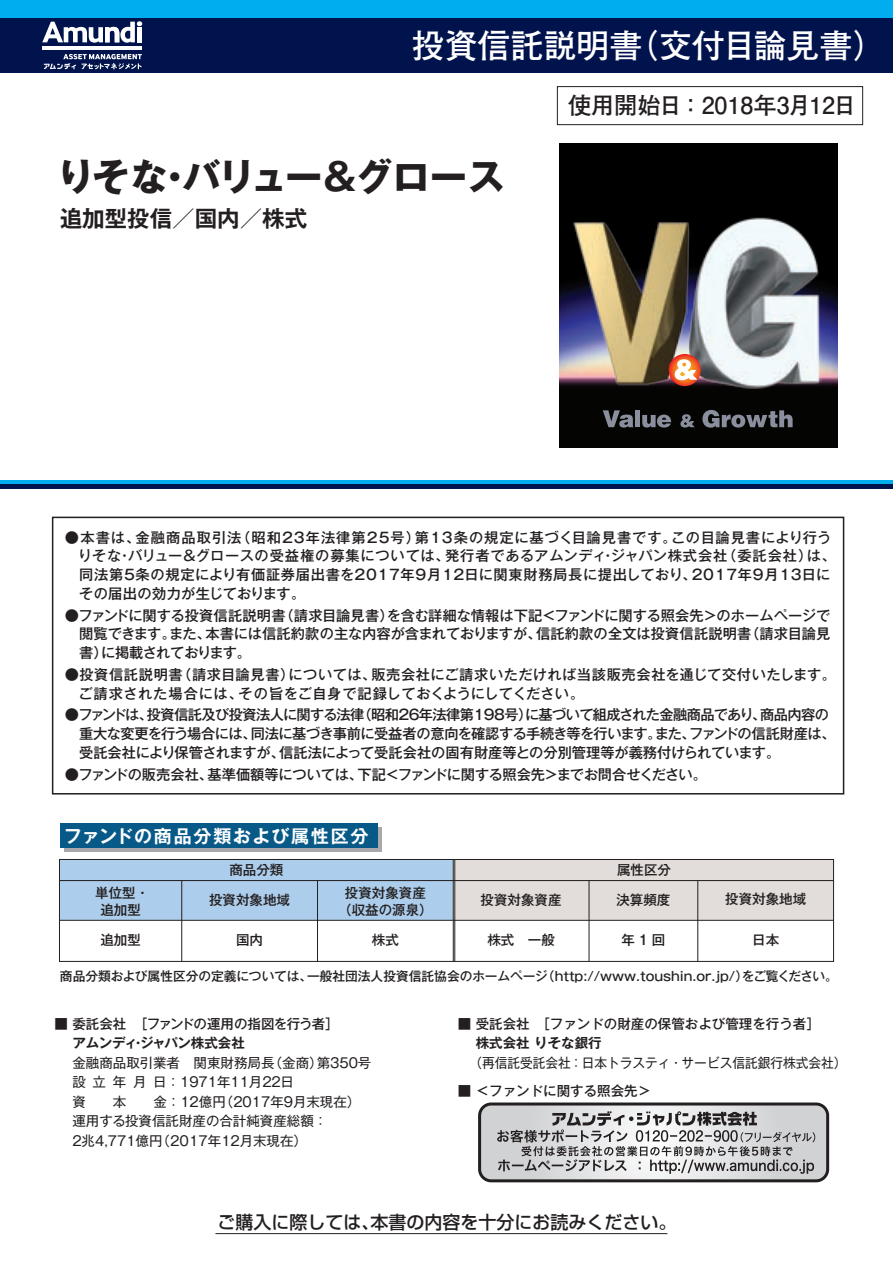
<style>
.page{position:relative;width:893px;height:1263px;background:#fff}
.page>*{position:absolute;margin:0;border:0;box-sizing:border-box;transform-origin:0 0}
.t1{font:700 37.5px "Gothic MB101 Pro";letter-spacing:-.03em;color:#231f20}
.t2{font:700 33px "Futo Go B101 Pro";color:#fff}
.t3{font:700 23.25px "Futo Go B101 Pro";color:#231f20}
.t4{font:700 22.5px "Gothic MB101 Pro De";color:#231f20}
.t5{font:500 18px "Shin Go Pr 5";color:#231f20}
.t6{font:700 18px "Gothic MB101 Pro De";letter-spacing:.1em;color:#fff}
.t7{font:500 14.25px/18.8px "Gothic MB101 Pro";letter-spacing:.05em;color:#231f20}
.t8{font:500 14.25px/18.8px "Gothic MB101 Pr 5";letter-spacing:-.015em;color:#231f20;text-align:justify}
.t9{font:500 14.25px/18.8px "Gothic MB101 Pr 5";letter-spacing:-.04em;color:#231f20}
.t10{font:500 14.25px/18.8px "Gothic MB101 Pr 5";letter-spacing:.035em;color:#231f20}
.t11{font:500 13.5px/16.5px "Gothic MB101 Pro";color:#231f20;text-align:center}
.t12{font:13.5px/19.5px "Gothic MB101 Pro";color:#231f20}
.t13{font:13.5px "Gothic MB101 Pro";color:#231f20;scale:.94 1}
.t14{font:700 13.5px "Gothic MB101 Pro De";color:#231f20}
.t15{font:500 13.5px "Gothic MB101 Pro";letter-spacing:-.025em;color:#231f20}
.t16{font:500 12.75px "Gothic MB101 Pro";color:#231f20}
</style>
<div class="page">
<div style="left:52px;top:517px;width:792px;height:277px;border:2px solid #231f20"></div>
<hr style="left:215px;top:1233px;width:452px;height:1px;background:#231f20">
<svg style="left:64px;top:827px;width:317px;height:25px;background:#8799a5"></svg>
<div style="left:60px;top:823px;width:317px;height:24px;background:#075a88"></div>
<div style="left:59px;top:859px;width:394px;height:61px;background:#accdeb"></div>
<div style="left:455px;top:859px;width:378px;height:61px;background:#e2ddda"></div>
<hr style="left:181px;top:880px;width:1px;height:81px;background:#231f20">
<hr style="left:317px;top:880px;width:1px;height:81px;background:#231f20">
<hr style="left:454px;top:859px;width:1px;height:102px;background:#231f20">
<hr style="left:589px;top:880px;width:1px;height:81px;background:#231f20">
<hr style="left:697px;top:881px;width:1px;height:80px;background:#231f20">
<hr style="left:59px;top:880px;width:774px;height:1px;background:#231f20">
<hr style="left:59px;top:920px;width:774px;height:1px;background:#231f20">
<div style="left:59px;top:859px;width:775px;height:103px;border:1px solid #231f20"></div>
<hr style="left:453px;top:859px;width:1px;height:102px;background:#231f20">
<div style="left:559px;top:144px;width:279px;height:304px;background:#000"></div>
<svg style="left:603px;top:410px;width:30px;height:18px"></svg>
<div style="left:635px;top:410px;width:5px;height:17px;background:#8a8f9d"></div>
<svg style="left:642px;top:415px;width:29px;height:13px"></svg>
<svg style="left:680px;top:414px;width:15px;height:13px"></svg>
<svg style="left:702px;top:410px;width:91px;height:18px;background:#464950"></svg>
<img style="left:569px;top:216px;width:253px;height:173px">
<svg style="left:669px;top:354px;width:32px;height:32px"></svg>
<svg style="left:675px;top:359px;width:22px;height:21px"></svg>
<div style="left:478px;top:1102px;width:351px;height:80px;border:3px solid #231f20;border-radius:12px"></div>
<svg style="left:480px;top:1104px;width:348px;height:77px;background:#b3b3b4"></svg>
<div style="left:0;top:18px;width:893px;height:55px;background:#00134d"></div>
<div style="left:0;top:0;width:893px;height:18px;background:#00aeef"></div>
<hr style="left:42px;top:46px;width:100px;height:4px;background:#fff">
<svg style="left:42px;top:21px;width:100px;height:22px"></svg>
<div style="left:137px;top:27px;width:5px;height:15px;background:#fff"></div>
<svg style="left:44px;top:54px;width:98px;height:15px"></svg>
<hr style="left:0;top:480px;width:893px;height:4px;background:#00aeef">
<hr style="left:0;top:484px;width:893px;height:4px;background:#00134d">
<div style="left:557px;top:86px;width:306px;height:39px;border:1px solid #231f20"></div>
<h2 class="t2" style="left:412px;top:20px;width:476px">投資信託説明書（交付目論見書）</h2>
<h3 class="t3" style="left:568px;top:87px;width:290px">使用開始日 ：2018年3月12日</h3>
<h1 class="t1" style="left:57px;top:145px;width:450px">りそな・バリュー＆グロース</h1>
<h3 class="t4" style="left:60px;top:199px;width:249px">追加型投信／国内／株式</h3>
<p class="t7" style="left:78px;top:526px;width:760px;text-indent:-13px">●本書は、金融商品取引法（昭和23年法律第25号）第13条の規定に基づく目論見書です。この目論見書により行うりそな・バリュー＆グロースの受益権の募集については、発行者であるアムンディ・ジャパン株式会社（委託会社）は、同法第5条の規定により有価証券届出書を2017年9月12日に関東財務局長に提出しており、2017年9月13日にその届出の効力が生じております。</p>
<p class="t8" style="left:79px;top:605px;width:753px;text-indent:-14px">●ファンドに関する投資信託説明書（請求目論見書）を含む詳細な情報は下記＜ファンドに関する照会先＞のホームページで閲覧できます。また、本書には信託約款の主な内容が含まれておりますが、信託約款の全文は投資信託説明書（請求目論見書）に掲載されております。</p>
<p class="t10" style="left:78px;top:664px;width:759px;text-indent:-14px">●投資信託説明書（請求目論見書）については、販売会社にご請求いただければ当該販売会社を通じて交付いたします。ご請求された場合には、その旨をご自身で記録しておくようにしてください。</p>
<p class="t9" style="left:79px;top:704px;width:758px;text-indent:-14px">●ファンドは、投資信託及び投資法人に関する法律（昭和26年法律第198号）に基づいて組成された金融商品であり、商品内容の重大な変更を行う場合には、同法に基づき事前に受益者の意向を確認する手続き等を行います。また、ファンドの信託財産は、受託会社により保管されますが、信託法によって受託会社の固有財産等との分別管理等が義務付けられています。</p>
<p class="t8" style="left:65px;top:764px;width:644px">●ファンドの販売会社、基準価額等については、下記＜ファンドに関する照会先＞までお問合せください。</p>
<p class="t6" style="left:64px;top:821px;width:306px">ファンドの商品分類および属性区分</p>
<p class="t11" style="left:229px;top:860px;width:55px">商品分類</p>
<p class="t11" style="left:95px;top:883px;width:55px">単位型・追加型</p>
<p class="t11" style="left:209px;top:890px;width:82px">投資対象地域</p>
<p class="t11" style="left:338px;top:883px;width:96px">投資対象資産（収益の源泉）</p>
<p class="t11" style="left:100px;top:930px;width:42px">追加型</p>
<p class="t11" style="left:236px;top:930px;width:28px">国内</p>
<p class="t11" style="left:372px;top:930px;width:29px">株式</p>
<p class="t11" style="left:617px;top:860px;width:55px">属性区分</p>
<p class="t11" style="left:481px;top:890px;width:82px">投資対象資産</p>
<p class="t11" style="left:616px;top:890px;width:55px">決算頻度</p>
<p class="t11" style="left:725px;top:889px;width:82px">投資対象地域</p>
<p class="t11" style="left:487px;top:930px;width:69px">株式　一般</p>
<p class="t11" style="left:752px;top:930px;width:28px">日本</p>
<p class="t11" style="left:621px;top:930px;width:45px">年1回</p>
<p class="t16" style="left:60px;top:965px;width:779px">商品分類および属性区分の定義については、一般社団法人投資信託協会のホームページ（http://www.toushin.or.jp/）をご覧ください。</p>
<p class="t15" style="left:54px;top:1012px;width:286px">■ 委託会社　［ファンドの運用の指図を行う者］</p>
<p class="t14" style="left:72px;top:1032px;width:174px">アムンディ・ジャパン株式会社</p>
<p class="t12" style="left:72px;top:1051px;width:300px">金融商品取引業者　関東財務局長（金商）第350号設立年月日：1971年11月22日<br>資</p>
<p class="t12" style="left:72px;top:1090px;width:289px;text-indent:81px">金：12億円（2017年9月末現在）運用する投資信託財産の合計純資産総額：<br>2兆4,771億円（２０１7年12月末現在）</p>
<p class="t12" style="left:113px;top:1090px;width:15px">本</p>
<p class="t11" style="left:458px;top:1014px;width:364px">■ 受託会社　［ファンドの財産の保管および管理を行う者］</p>
<p class="t14" style="left:476px;top:1032px;width:127px">株式会社 りそな銀行</p>
<p class="t13" style="left:469px;top:1051px;width:403px">（再信託受託会社：日本トラスティ・サービス信託銀行株式会社）</p>
<p class="t11" style="left:458px;top:1080px;width:195px">■ ＜ファンドに関する照会先＞</p>
<p class="t5" style="left:218px;top:1207px;width:460px">ご購入に際しては、本書の内容を十分にお読みください。</p>
</div>
